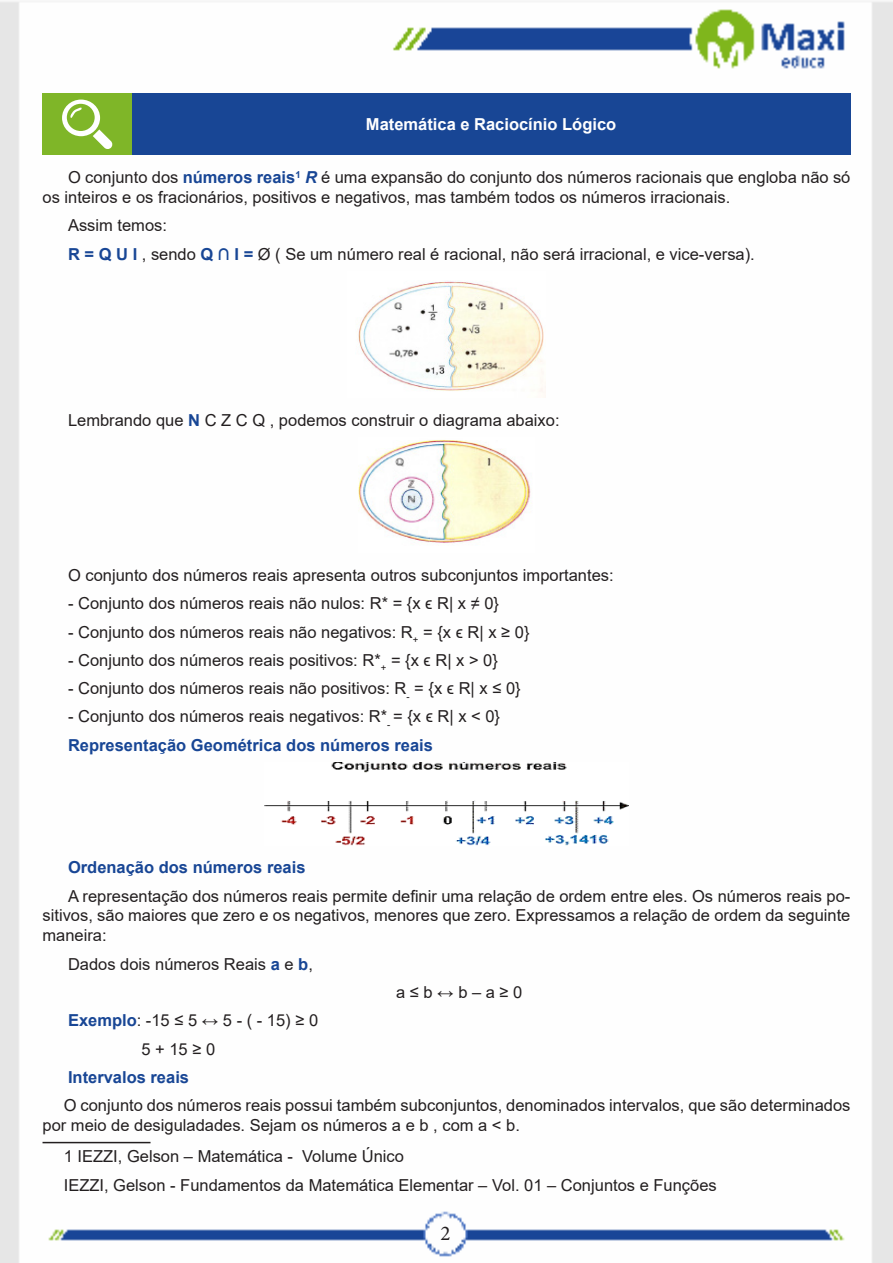
<style>
.page{position:relative;width:893px;height:1263px;background:#fff}
.page>*{position:absolute;margin:0;border:0;box-sizing:border-box;transform-origin:0 0}
.t1{font:21px "Minion Pro";color:#231f20}
.Texto{font:16.5px/19.8px "Arial";color:#231f20}
.t2{font:700 16.5px "Arial";color:#184695}
.Titulo_de_Caixa{font:700 16.5px "Arial";color:#fff}
.s1{font-weight:700;color:#184695}
.s2{font-weight:700;font-style:italic;color:#184695}
</style>
<div class="page">
<img style="left:0;top:1px;width:893px;height:1262px">
<div style="left:43px;top:94px;width:89px;height:61px;background:#7fb628"></div>
<div style="left:132px;top:94px;width:718px;height:61px;background:#184695"></div>
<svg style="left:62px;top:100px;width:51px;height:49px"></svg>
<img style="left:348px;top:272px;width:197px;height:125px">
<img style="left:359px;top:437px;width:175px;height:116px">
<img style="left:265px;top:762px;width:363px;height:83px">
<hr style="left:43px;top:1142px;width:108px;height:1px;background:#231f20">
<p class="Titulo_de_Caixa" style="left:366px;top:113px;width:252px">Matemática e Raciocínio Lógico</p>
<p class="Texto" style="left:43px;top:168px;width:809px;text-indent:26px">O conjunto dos <span class="s1">números reais</span><sup>1</sup> <span class="s2">R</span> é uma expansão do conjunto dos números racionais que engloba não só os inteiros e os fracionários, positivos e negativos, mas também todos os números irracionais.</p>
<p class="Texto" style="left:68px;top:216px;width:101px">Assim temos:</p>
<p class="Texto" style="left:68px;top:244px;width:688px"><span class="s1">R = Q U I</span> , sendo <span class="s1">Q ∩ I =</span> Ø ( Se um número real é racional, não será irracional, e vice-versa).</p>
<p class="Texto" style="left:68px;top:410px;width:493px">Lembrando que <span class="s1">N</span> Ϲ Z Ϲ Q , podemos construir o diagrama abaixo:</p>
<p class="Texto" style="left:68px;top:565px;width:547px">O conjunto dos números reais apresenta outros subconjuntos importantes:</p>
<p class="Texto" style="left:68px;top:593px;width:433px">- Conjunto dos números reais não nulos: R* = {x ϵ R| x ≠ 0}</p>
<p class="Texto" style="left:68px;top:622px;width:463px">- Conjunto dos números reais não negativos: R<sub>+</sub> = {x ϵ R| x ≥ 0}</p>
<p class="Texto" style="left:68px;top:650px;width:431px">- Conjunto dos números reais positivos: R*<sub>+</sub> = {x ϵ R| x &gt; 0}</p>
<p class="Texto" style="left:68px;top:678px;width:454px">- Conjunto dos números reais não positivos: R<sub>-</sub> = {x ϵ R| x ≤ 0}</p>
<p class="Texto" style="left:68px;top:707px;width:434px">- Conjunto dos números reais negativos: R*<sub>-</sub> = {x ϵ R| x &lt; 0}</p>
<p class="t2" style="left:68px;top:733px;width:366px">Representação Geométrica dos números reais</p>
<p class="t2" style="left:68px;top:856px;width:239px">Ordenação dos números reais</p>
<p class="Texto" style="left:43px;top:886px;width:809px;text-align:justify;text-indent:26px">A representação dos números reais permite definir uma relação de ordem entre eles. Os números reais po&shy;sitivos, são maiores que zero e os negativos, menores que zero. Expressamos a relação de ordem da seguinte maneira:</p>
<p class="Texto" style="left:68px;top:954px;width:246px">Dados dois números Reais <span class="s1">a</span> e <span class="s1">b</span>,</p>
<p class="Texto" style="left:396px;top:982px;width:128px">a ≤ b ↔ b – a ≥ 0</p>
<p class="Texto" style="left:68px;top:1010px;width:252px"><span class="s1">Exemplo</span>: -15 ≤ 5 ↔ 5 - ( - 15) ≥ 0</p>
<p class="Texto" style="left:141px;top:1039px;width:75px">5 + 15 ≥ 0</p>
<p class="t2" style="left:68px;top:1065px;width:123px">Intervalos reais</p>
<p class="Texto" style="left:43px;top:1095px;width:809px;text-indent:21px">O conjunto dos números reais possui também subconjuntos, denominados intervalos, que são determinados por meio de desiguladades. Sejam os números a e b , com a &lt; b.</p>
<p class="Texto" style="left:64px;top:1146px;width:342px">1 IEZZI, Gelson – Matemática - Volume Único</p>
<p class="Texto" style="left:64px;top:1175px;width:654px">IEZZI, Gelson - Fundamentos da Matemática Elementar – Vol. 01 – Conjuntos e Funções</p>
<p class="t1" style="left:440px;top:1219px;width:12px">2</p>
</div>
